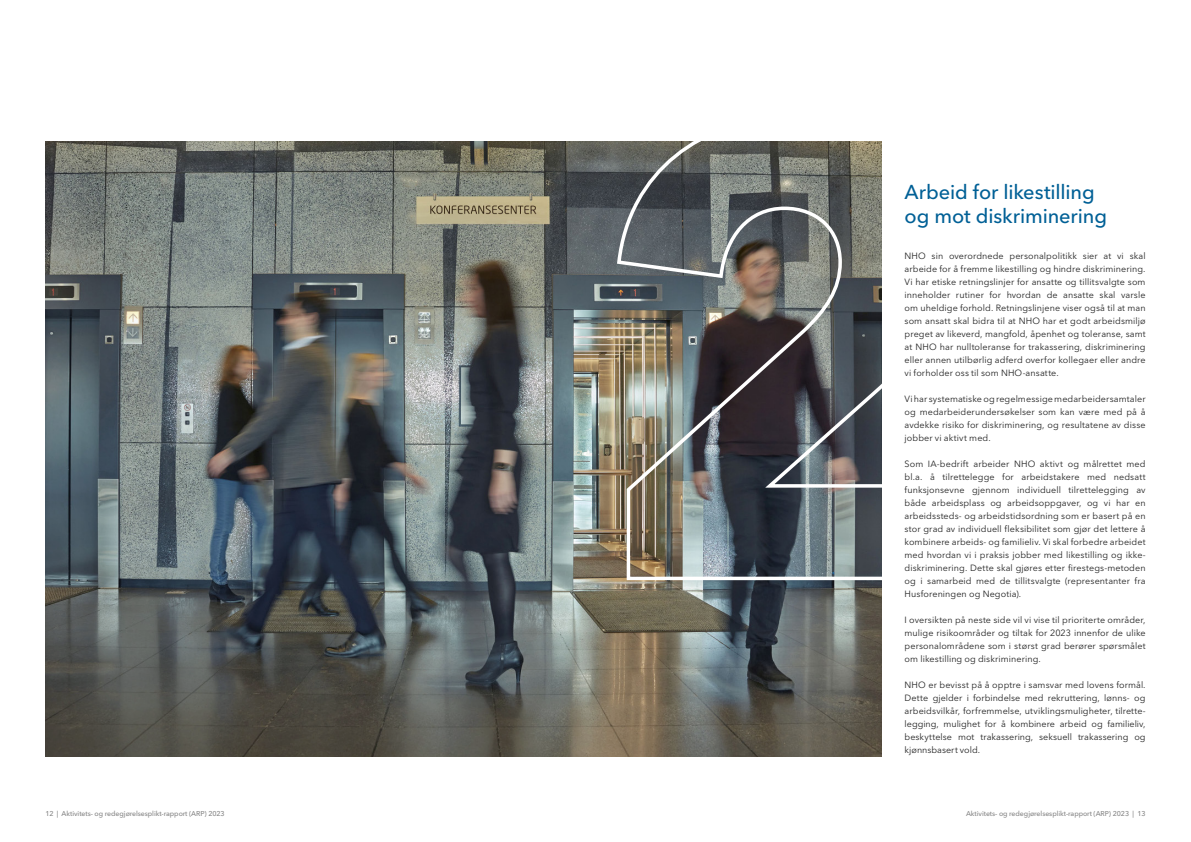
<style>
.page{position:relative;width:1191px;height:842px;background:#fff}
.page>*{position:absolute;margin:0;border:0;box-sizing:border-box;transform-origin:0 0}
.H2_Avenir{font:500 20px "Avenir Next LT Pro";letter-spacing:-.005em;color:#006096}
.NHO-brødtekst{font:9px/13px "Avenir Next LT Pro";letter-spacing:.01em;color:#222;text-align:justify}
.t1{font:500 7px "Avenir Next LT Pro";letter-spacing:-.01em;color:#868686}
</style>
<div class="page">
<img style="left:45px;top:142px;width:837px;height:615px">
<p class="H2_Avenir" style="left:904px;top:180px;width:192px">Arbeid for likestilling</p>
<p class="H2_Avenir" style="left:904px;top:204px;width:204px">og mot diskriminering</p>
<p class="NHO-brødtekst" style="left:904px;top:250px;width:242px">NHO sin overordnede personalpolitikk sier at vi skal arbeide for å fremme likestilling og hindre diskriminering.<br>Vi har etiske retningslinjer for ansatte og tillitsvalgte som inneholder rutiner for hvordan de ansatte skal varsle om uheldige forhold. Retningslinjene viser også til at man som ansatt skal bidra til at NHO har et godt arbeidsmiljø preget av likeverd, mangfold, åpenhet og toleranse, samt at NHO har nulltoleranse for trakassering, diskriminering eller annen utilbørlig adferd overfor kollegaer eller andre vi forholder oss til som NHO-ansatte.</p>
<p class="NHO-brødtekst" style="left:904px;top:393px;width:242px">Vi har systematiske og regelmessige medarbeidersamtaler og medarbeiderundersøkelser som kan være med på å avdekke risiko for diskriminering, og resultatene av disse jobber vi aktivt med.</p>
<p class="NHO-brødtekst" style="left:904px;top:458px;width:242px">Som IA-bedrift arbeider NHO aktivt og målrettet med bl.a. å tilrettelegge for arbeidstakere med nedsatt funksjonsevne gjennom individuell tilrettelegging av både arbeidsplass og arbeidsoppgaver, og vi har en arbeidssteds- og arbeidstidsordning som er basert på en stor grad av individuell fleksibilitet som gjør det lettere å kombinere arbeids- og familieliv. Vi skal forbedre arbeidet med hvordan vi i praksis jobber med likestilling og ikke&shy;diskriminering. Dette skal gjøres etter firestegs-metoden og i samarbeid med de tillitsvalgte (representanter fra Husforeningen og Negotia).</p>
<p class="NHO-brødtekst" style="left:904px;top:614px;width:242px">I oversikten på neste side vil vi vise til prioriterte områder, mulige risikoområder og tiltak for 2023 innenfor de ulike personalområdene som i størst grad berører spørsmålet om likestilling og diskriminering.</p>
<p class="NHO-brødtekst" style="left:904px;top:679px;width:242px">NHO er bevisst på å opptre i samsvar med lovens formål.</p>
<p class="NHO-brødtekst" style="left:904px;top:692px;width:242px">Dette gjelder i forbindelse med rekruttering, lønns- og arbeidsvilkår, forfremmelse, utviklingsmuligheter, tilrette&shy;legging, mulighet for å kombinere arbeid og familieliv, beskyttelse mot trakassering, seksuell trakassering og kjønnsbasert vold.</p>
<p class="t1" style="left:45px;top:810px;width:181px">12 | Aktivitets- og redegjørelsesplikt-rapport (ARP) 2023</p>
<p class="t1" style="left:966px;top:810px;width:181px">Aktivitets- og redegjørelsesplikt-rapport (ARP) 2023 | 13</p>
</div>
